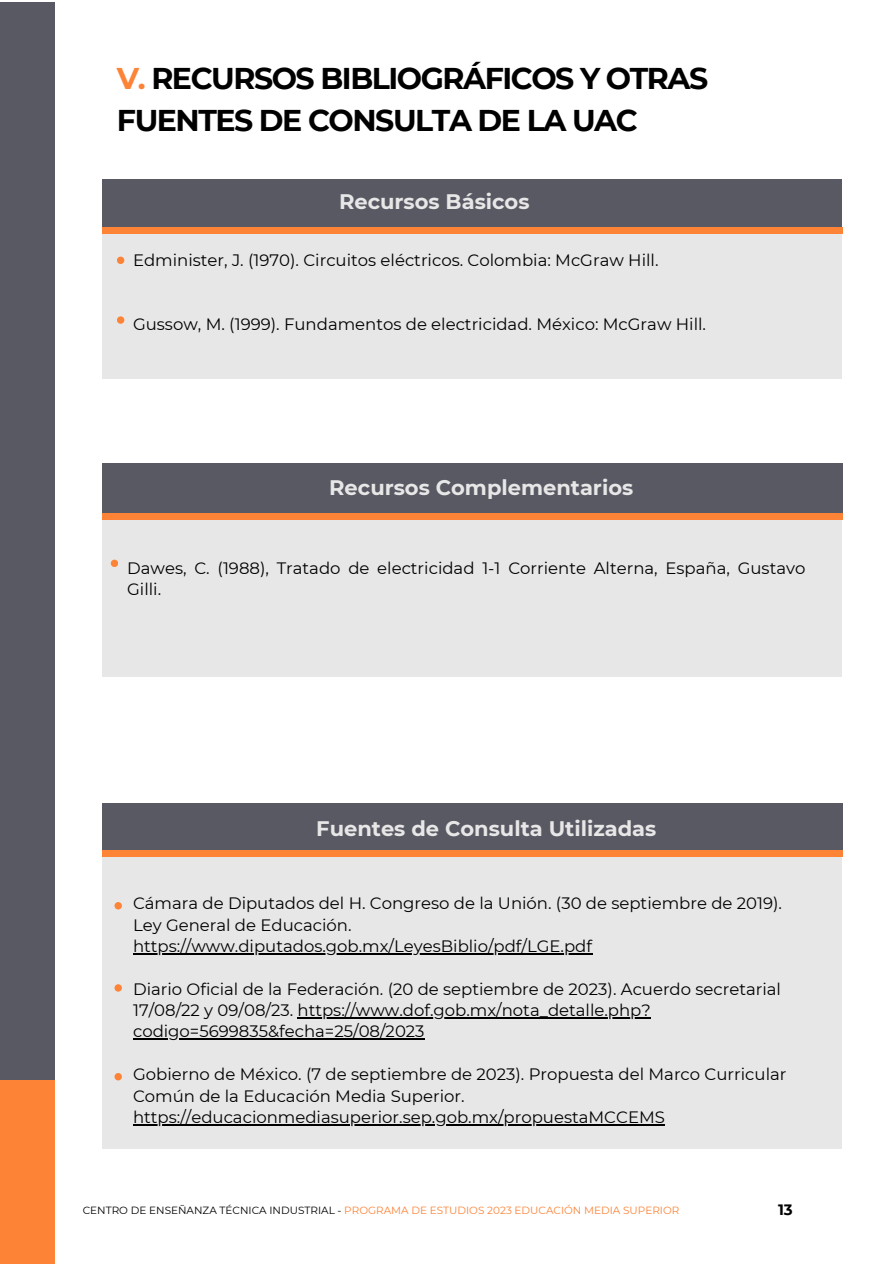
<style>
.page{position:relative;width:894px;height:1264px;background:#fff}
.page>*{position:absolute;margin:0;border:0;box-sizing:border-box;transform-origin:0 0}
.t1{font:700 30px/41.7px "Montserrat";letter-spacing:-.05em;color:#000}
.t2{font:700 21px "Montserrat";color:#e8e7e7}
.t3{font:16.5px/21.3px "Montserrat";color:#000}
.t4{font:700 15px "Montserrat";color:#000}
.t5{font:10.5px "Montserrat";color:#fd8337}
.s1{color:#fd8337}
.s2{color:#000}
</style>
<div class="page">
<div style="left:0;top:2px;width:55px;height:1078px;background:#585963"></div>
<div style="left:0;top:1080px;width:55px;height:183px;background:#fd8337"></div>
<div style="left:102px;top:179px;width:739px;height:49px;background:#585963"></div>
<div style="left:102px;top:231px;width:739px;height:148px;background:#e8e7e7"></div>
<div style="left:102px;top:227px;width:739px;height:6px;background:#fd8337"></div>
<div style="left:117px;top:256px;width:7px;height:8px;background:#fd8337;border-radius:50%"></div>
<div style="left:117px;top:316px;width:7px;height:8px;background:#fd8337;border-radius:50%"></div>
<div style="left:102px;top:519px;width:739px;height:158px;background:#e8e7e7"></div>
<div style="left:102px;top:463px;width:739px;height:51px;background:#585963"></div>
<div style="left:102px;top:513px;width:739px;height:6px;background:#fd8337"></div>
<div style="left:111px;top:559px;width:7px;height:8px;background:#fd8337;border-radius:50%"></div>
<div style="left:102px;top:854px;width:739px;height:295px;background:#e8e7e7"></div>
<div style="left:102px;top:803px;width:739px;height:48px;background:#585963"></div>
<div style="left:102px;top:850px;width:739px;height:7px;background:#fd8337"></div>
<hr style="left:133px;top:953px;width:459px;height:1px;background:#000">
<hr style="left:297px;top:1017px;width:353px;height:1px;background:#000">
<hr style="left:133px;top:1038px;width:291px;height:1px;background:#000">
<hr style="left:133px;top:1124px;width:531px;height:1px;background:#000">
<div style="left:114px;top:902px;width:8px;height:7px;background:#fd8337;border-radius:50%"></div>
<div style="left:114px;top:984px;width:8px;height:7px;background:#fd8337;border-radius:50%"></div>
<svg style="left:114px;top:1072px;width:8px;height:8px"></svg>
<h1 class="t1" style="left:117px;top:57px;width:592px"><span class="s1">V.</span> RECURSOS BIBLIOGRÁFICOS Y OTRAS<br>FUENTES DE CONSULTA DE LA UAC</h1>
<h2 class="t2" style="left:339px;top:188px;width:192px">Recursos Básicos</h2>
<h3 class="t3" style="left:133px;top:249px;width:527px">Edminister, J. (1970). Circuitos eléctricos. Colombia: McGraw Hill.</h3>
<h3 class="t3" style="left:133px;top:313px;width:574px">Gussow, M. (1999). Fundamentos de electricidad. México: McGraw Hill.</h3>
<p class="t2" style="left:329px;top:475px;width:305px">Recursos Complementarios</p>
<h2 class="t3" style="left:127px;top:557px;width:679px">Dawes, C. (1988), Tratado de electricidad 1-1 Corriente Alterna, España, Gustavo<br>Gilli.</h2>
<h3 class="t2" style="left:316px;top:815px;width:341px">Fuentes de Consulta Utilizadas</h3>
<h2 class="t3" style="left:133px;top:892px;width:650px">Cámara de Diputados del H. Congreso de la Unión. (30 de septiembre de 2019).<br>Ley General de Educación.</h2>
<h3 class="t3" style="left:133px;top:935px;width:460px">https://www.diputados.gob.mx/LeyesBiblio/pdf/LGE.pdf</h3>
<h3 class="t3" style="left:133px;top:978px;width:649px">Diario Oficial de la Federación. (20 de septiembre de 2023). Acuerdo secretarial<br>17/08/22 y 09/08/23. https://www.dof.gob.mx/nota_detalle.php?</h3>
<h3 class="t3" style="left:133px;top:1020px;width:293px">codigo=5699835&amp;fecha=25/08/2023</h3>
<h3 class="t3" style="left:133px;top:1063px;width:654px">Gobierno de México. (7 de septiembre de 2023). Propuesta del Marco Curricular<br>Común de la Educación Media Superior.</h3>
<p class="t3" style="left:133px;top:1106px;width:533px">https://educacionmediasuperior.sep.gob.mx/propuestaMCCEMS</p>
<p class="t5" style="left:83px;top:1204px;width:598px"><span class="s2">CENTRO DE ENSEÑANZA TÉCNICA INDUSTRIAL -</span> PROGRAMA DE ESTUDIOS 2023 EDUCACIÓN MEDIA SUPERIOR</p>
<p class="t4" style="left:777px;top:1200px;width:16px">13</p>
</div>
